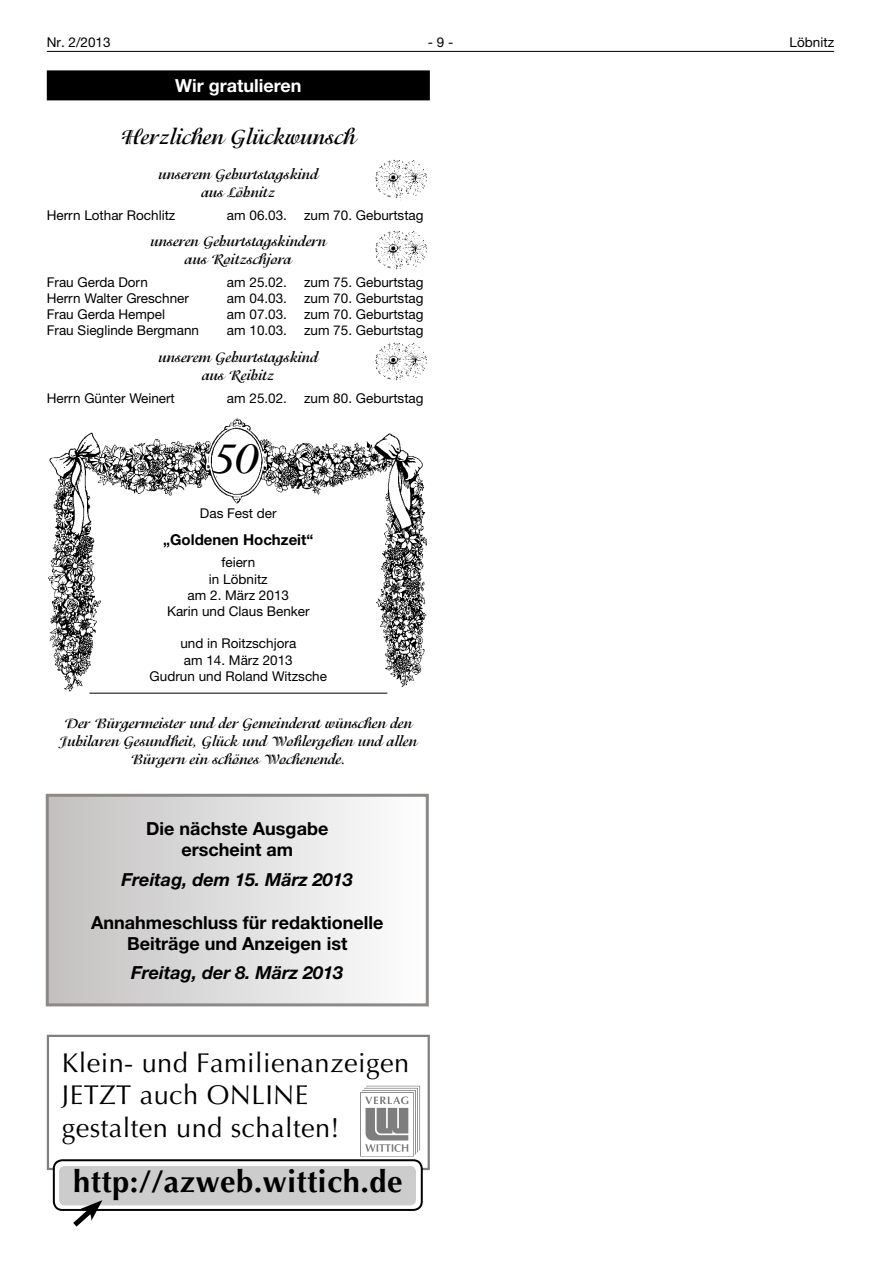
<style>
.page{position:relative;width:881px;height:1263px;background:#fff}
.page>*{position:absolute;margin:0;border:0;box-sizing:border-box;transform-origin:0 0}
.t1{font:700 46.5px "Isadora";color:#000}
.t2{font:700 30.9px "Optima LT";letter-spacing:.015em;color:#000}
.t3{font:27.15px/32.7px "Optima LT";letter-spacing:.015em;color:#000}
.t4{font:700 22.5px "Isadora";color:#000}
.t5{font:700 18px/21.6px "Helvetica Neue LT";color:#000;text-align:center}
.t6{font:italic 700 18px "Helvetica Neue LT";color:#000}
.t7{font:700 18px "Helvetica Neue LT";color:#fff}
.t8{font:700 15px/18px "Isadora";color:#000;text-align:center}
.t9{font:700 15px "Helvetica Neue LT";color:#000}
.t10{font:13.5px/16.2px "Helvetica Neue LT";color:#000;text-align:center}
</style>
<div class="page">
<hr style="left:47px;top:51px;width:786px;height:1px;background:#000">
<div style="left:47px;top:70px;width:382px;height:30px;background:#000"></div>
<img style="left:375px;top:159px;width:52px;height:42px">
<img style="left:375px;top:230px;width:52px;height:42px">
<img style="left:375px;top:342px;width:52px;height:41px">
<img style="left:48px;top:419px;width:379px;height:272px">
<hr style="left:89px;top:693px;width:298px;height:1px;background:#000">
<div style="left:47px;top:795px;width:380px;height:210px;background:linear-gradient(to right,#c2c0c0,#fefefe)"></div>
<div style="left:46px;top:794px;width:382px;height:212px;border:3px solid #8c8986"></div>
<div style="left:47px;top:1035px;width:382px;height:135px;border:2px solid #808080"></div>
<div style="left:54px;top:1160px;width:367px;height:50px;background:#fff;border-radius:8px"></div>
<div style="left:53px;top:1159px;width:369px;height:52px;border:2px solid #000;border-radius:8px"></div>
<div style="left:59px;top:1166px;width:357px;height:39px;background:#ccc;border-radius:6px"></div>
<svg style="left:68px;top:1200px;width:34px;height:26px"></svg>
<svg style="left:360px;top:1086px;width:60px;height:70px"></svg>
<p class="t10" style="left:47px;top:34px;width:65px">Nr. 2/2013</p>
<p class="t10" style="left:427px;top:34px;width:27px">- 9 -</p>
<p class="t10" style="left:789px;top:34px;width:46px">Löbnitz</p>
<h3 class="t7" style="left:175px;top:74px;width:128px">Wir gratulieren</h3>
<h3 class="t4" style="left:121px;top:124px;width:236px">Herzlichen Glückwunsch</h3>
<p class="t8" style="left:158px;top:165px;width:161px">unserem Geburtstagskind aus Löbnitz</p>
<p class="t10" style="left:47px;top:207px;width:130px">Herrn Lothar Rochlitz</p>
<p class="t10" style="left:227px;top:207px;width:62px">am 06.03.</p>
<p class="t10" style="left:304px;top:207px;width:121px">zum 70. Geburtstag</p>
<p class="t8" style="left:150px;top:232px;width:177px">unseren Geburtstagskindern aus Roitzschjora</p>
<p class="t10" style="left:47px;top:274px;width:103px">Frau Gerda Dorn</p>
<p class="t10" style="left:227px;top:274px;width:62px">am 25.02.</p>
<p class="t10" style="left:304px;top:274px;width:121px">zum 75. Geburtstag</p>
<p class="t10" style="left:47px;top:290px;width:143px">Herrn Walter Greschner</p>
<p class="t10" style="left:227px;top:290px;width:62px">am 04.03.</p>
<p class="t10" style="left:304px;top:290px;width:121px">zum 70. Geburtstag</p>
<p class="t10" style="left:47px;top:306px;width:120px">Frau Gerda Hempel</p>
<p class="t10" style="left:227px;top:306px;width:62px">am 07.03.</p>
<p class="t10" style="left:304px;top:306px;width:121px">zum 70. Geburtstag</p>
<p class="t10" style="left:47px;top:322px;width:154px">Frau Sieglinde Bergmann</p>
<p class="t10" style="left:227px;top:322px;width:62px">am 10.03.</p>
<p class="t10" style="left:304px;top:322px;width:121px">zum 75. Geburtstag</p>
<p class="t8" style="left:158px;top:348px;width:161px">unserem Geburtstagskind aus Reibitz</p>
<p class="t10" style="left:47px;top:389px;width:129px">Herrn Günter Weinert</p>
<p class="t10" style="left:227px;top:389px;width:62px">am 25.02.</p>
<p class="t10" style="left:304px;top:389px;width:121px">zum 80. Geburtstag</p>
<h1 class="t1" style="left:212px;top:431px;width:50px">50</h1>
<p class="t10" style="left:200px;top:505px;width:78px">Das Fest der</p>
<p class="t9" style="left:163px;top:530px;width:151px">„Goldenen Hochzeit“</p>
<p class="t10" style="left:167px;top:554px;width:144px">feiern<br>in Löbnitz<br>am 2. März 2013<br>Karin und Claus Benker</p>
<p class="t10" style="left:149px;top:635px;width:179px">und in Roitzschjora<br>am 14. März 2013<br>Gudrun und Roland Witzsche</p>
<p class="t8" style="left:60px;top:714px;width:359px">Der Bürgermeister und der Gemeinderat wünschen den<br>Jubilaren Gesundheit, Glück und Wohlergehen und allen<br>Bürgern ein schönes Wochenende.</p>
<h3 class="t5" style="left:146px;top:817px;width:183px">Die nächste Ausgabe erscheint am</h3>
<h3 class="t6" style="left:122px;top:868px;width:233px">Freitag, dem 15. März 2013</h3>
<h3 class="t5" style="left:91px;top:911px;width:293px">Annahmeschluss für redaktionelle<br>Beiträge und Anzeigen ist</h3>
<h3 class="t6" style="left:131px;top:962px;width:213px">Freitag, der 8. März 2013</h3>
<h3 class="t3" style="left:62px;top:1046px;width:349px">Klein- und Familienanzeigen<br>JETZT auch ONLINE gestalten und schalten!</h3>
<h2 class="t2" style="left:73px;top:1164px;width:331px">http://azweb.wittich.de</h2>
</div>
